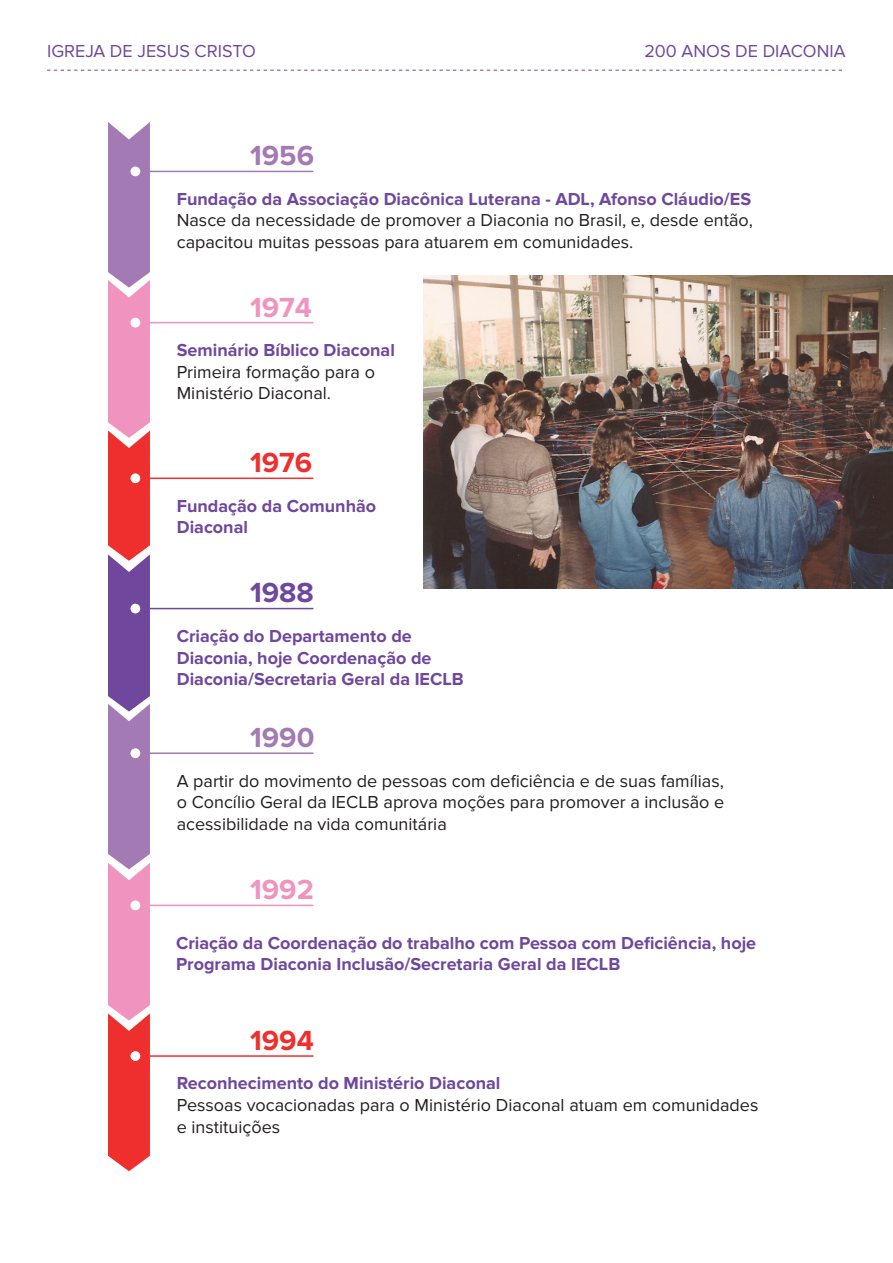
<style>
.page{position:relative;width:893px;height:1263px;background:#fff}
.page>*{position:absolute;margin:0;border:0;box-sizing:border-box;transform-origin:0 0}
.t1{font:700 28.65px "Proxima Nova";color:#a37ab3}
.t2{font:700 28.65px "Proxima Nova";color:#f094bf}
.t3{font:700 28.65px "Proxima Nova";color:#ee2f2d}
.t4{font:700 28.65px "Proxima Nova";color:#6f479c}
.t5{font:18px/21.6px "Proxima Nova";color:#231f20}
.t6{font:700 18px/21.6px "Proxima Nova";color:#6f479c}
.t7{font:18px "Proxima Nova";color:#6f479c}
</style>
<div class="page">
<svg style="left:47px;top:70px;width:799px;height:1px"></svg>
<hr style="left:135px;top:608px;width:178px;height:1px;background:#6f479c">
<hr style="left:135px;top:171px;width:178px;height:1px;background:#a37ab3">
<hr style="left:135px;top:322px;width:178px;height:1px;background:#f094bf">
<hr style="left:135px;top:752px;width:178px;height:2px;background:#a37ab3">
<hr style="left:135px;top:1055px;width:178px;height:2px;background:#ee2f2d">
<hr style="left:135px;top:905px;width:178px;height:1px;background:#f094bf">
<hr style="left:135px;top:477px;width:178px;height:2px;background:#ee2f2d">
<svg style="left:108px;top:122px;width:42px;height:1049px;background:#c97299"></svg>
<img style="left:423px;top:275px;width:470px;height:313px">
<p class="t7" style="left:47px;top:41px;width:210px">IGREJA DE JESUS CRISTO</p>
<p class="t7" style="left:644px;top:41px;width:203px">200 ANOS DE DIACONIA</p>
<h1 class="t1" style="left:250px;top:140px;width:65px">1956</h1>
<p class="t6" style="left:177px;top:188px;width:576px">Fundação da Associação Diacônica Luterana - ADL, Afonso Cláudio/ES</p>
<p class="t5" style="left:177px;top:210px;width:578px">Nasce da necessidade de promover a Diaconia no Brasil, e, desde então, capacitou muitas pessoas para atuarem em comunidades.</p>
<h1 class="t2" style="left:250px;top:292px;width:63px">1974</h1>
<p class="t6" style="left:177px;top:339px;width:220px">Seminário Bíblico Diaconal</p>
<p class="t5" style="left:177px;top:361px;width:200px">Primeira formação para o<br>Ministério Diaconal.</p>
<h1 class="t3" style="left:250px;top:447px;width:64px">1976</h1>
<p class="t6" style="left:177px;top:495px;width:201px">Fundação da Comunhão<br>Diaconal</p>
<h1 class="t4" style="left:250px;top:578px;width:65px">1988</h1>
<p class="t6" style="left:177px;top:625px;width:289px">Criação do Departamento de<br>Diaconia, hoje Coordenação de<br>Diaconia/Secretaria Geral da IECLB</p>
<h1 class="t1" style="left:250px;top:722px;width:66px">1990</h1>
<p class="t5" style="left:177px;top:770px;width:549px;text-align:justify">A partir do movimento de pessoas com deficiência e de suas famílias, o Concílio Geral da IECLB aprova moções para promover a inclusão e acessibilidade na vida comunitária</p>
<h1 class="t2" style="left:250px;top:874px;width:65px">1992</h1>
<p class="t6" style="left:176px;top:932px;width:582px">Criação da Coordenação do trabalho com Pessoa com Deficiência, hoje<br>Programa Diaconia Inclusão/Secretaria Geral da IECLB</p>
<h1 class="t3" style="left:250px;top:1025px;width:65px">1994</h1>
<p class="t6" style="left:177px;top:1073px;width:325px">Reconhecimento do Ministério Diaconal</p>
<p class="t5" style="left:177px;top:1094px;width:583px">Pessoas vocacionadas para o Ministério Diaconal atuam em comunidades e instituições</p>
</div>
